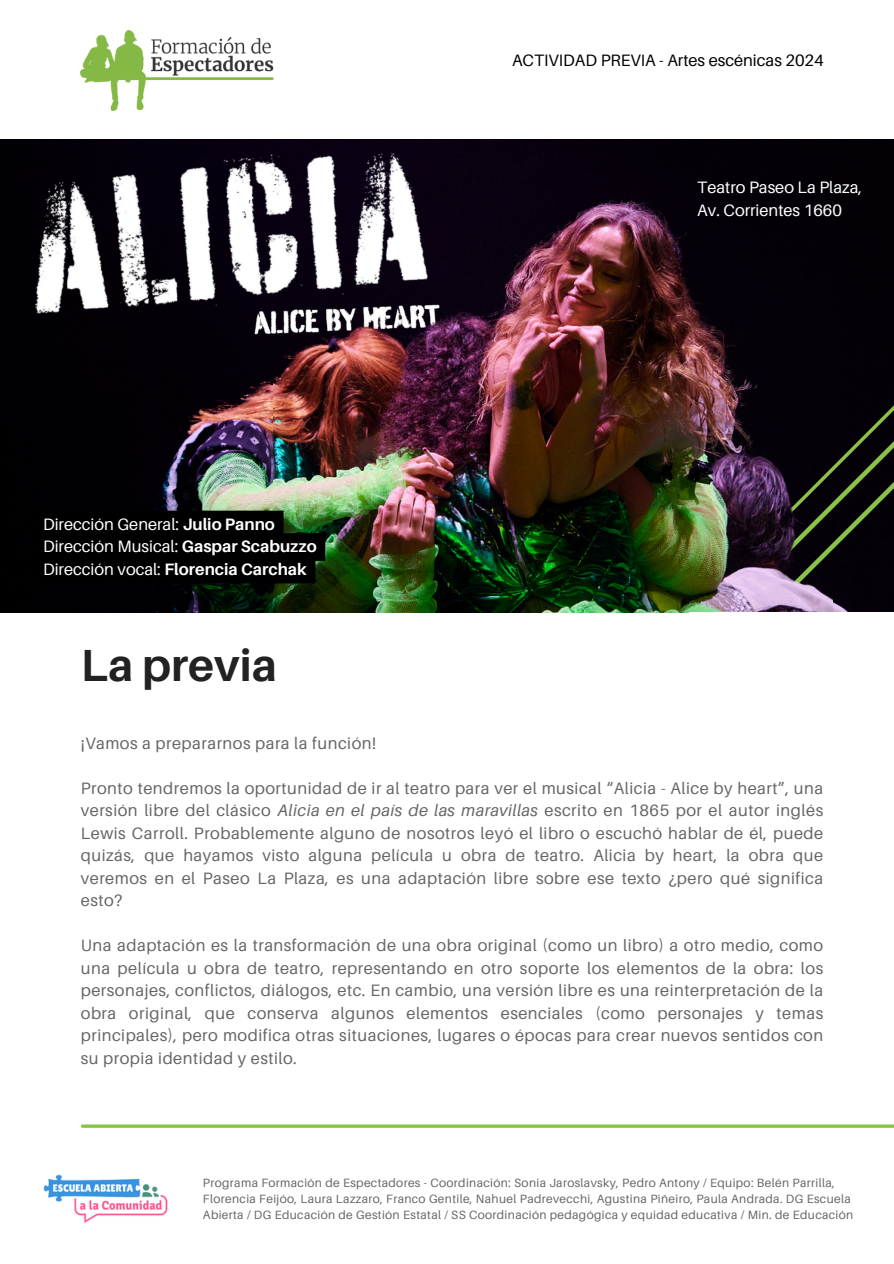
<style>
.page{position:relative;width:894px;height:1264px;background:#fff}
.page>*{position:absolute;margin:0;border:0;box-sizing:border-box;transform-origin:0 0}
.t1{font:700 45px "Aileron";color:#222}
.t2{font:16.5px/22.5px "Aileron";letter-spacing:.03em;color:#666;text-align:justify}
.t3{font:16.5px/22.5px "Aileron";color:#fff}
.t4{font:16.5px "Aileron";color:#000}
.t5{font:12px/16px "Aileron";letter-spacing:.03em;color:#666}
.s1{font-weight:700}
.s2{font-style:italic}
</style>
<div class="page">
<img style="left:0;top:140px;width:893px;height:472px">
<img style="left:81px;top:31px;width:192px;height:80px">
<hr style="left:82px;top:1124px;width:811px;height:3px;background:#8bc249">
<img style="left:13px;top:140px;width:474px;height:220px">
<img style="left:43px;top:1174px;width:125px;height:49px">
<svg style="left:832px;top:371px;width:61px;height:241px;background:#10100d"></svg>
<img style="left:273px;top:150px;width:559px;height:462px">
<div style="left:34px;top:510px;width:291px;height:73px;background:#000"></div>
<p class="t4" style="left:512px;top:50px;width:313px">ACTIVIDAD PREVIA - Artes escénicas 2024</p>
<h2 class="t3" style="left:43px;top:512px;width:275px">Dirección General: <span class="s1">Julio Panno<br></span>Dirección Musical: <span class="s1">Gaspar Scabuzzo<br></span>Dirección vocal: <span class="s1">Florencia Carchak</span></h2>
<p class="t1" style="left:81px;top:637px;width:197px">La previa</p>
<p class="t3" style="left:697px;top:176px;width:166px">Teatro Paseo La Plaza,<br>Av. Corrientes 1660</p>
<h2 class="t2" style="left:81px;top:731px;width:297px">¡Vamos a prepararnos para la función!</h2>
<h2 class="t2" style="left:81px;top:776px;width:743px">Pronto tendremos la oportunidad de ir al teatro para ver el musical “Alicia - Alice by heart”, una versión libre del clásico <span class="s2">Alicia en el país de las maravillas</span> escrito en 1865 por el autor inglés Lewis Carroll. Probablemente alguno de nosotros leyó el libro o escuchó hablar de él, puede quizás, que hayamos visto alguna película u obra de teatro. Alicia by heart, la obra que veremos en el Paseo La Plaza, es una adaptación libre sobre ese texto ¿pero qué significa esto?</h2>
<p class="t2" style="left:81px;top:933px;width:743px">Una adaptación es la transformación de una obra original (como un libro) a otro medio, como una película u obra de teatro, representando en otro soporte los elementos de la obra: los personajes, conflictos, diálogos, etc. En cambio, una versión libre es una reinterpretación de la obra original, que conserva algunos elementos esenciales (como personajes y temas principales), pero modifica otras situaciones, lugares o épocas para crear nuevos sentidos con su propia identidad y estilo.</p>
<h2 class="t5" style="left:203px;top:1174px;width:633px">Programa Formación de Espectadores - Coordinación: Sonia Jaroslavsky, Pedro Antony / Equipo: Belén Parrilla,</h2>
<h2 class="t5" style="left:203px;top:1190px;width:651px">Florencia Feijóo, Laura Lazzaro, Franco Gentile, Nahuel Padrevecchi, Agustina Piñeiro, Paula Andrada. DG Escuela<br>Abierta / DG Educación de Gestión Estatal / SS Coordinación pedagógica y equidad educativa / Min. de Educación</h2>
</div>
